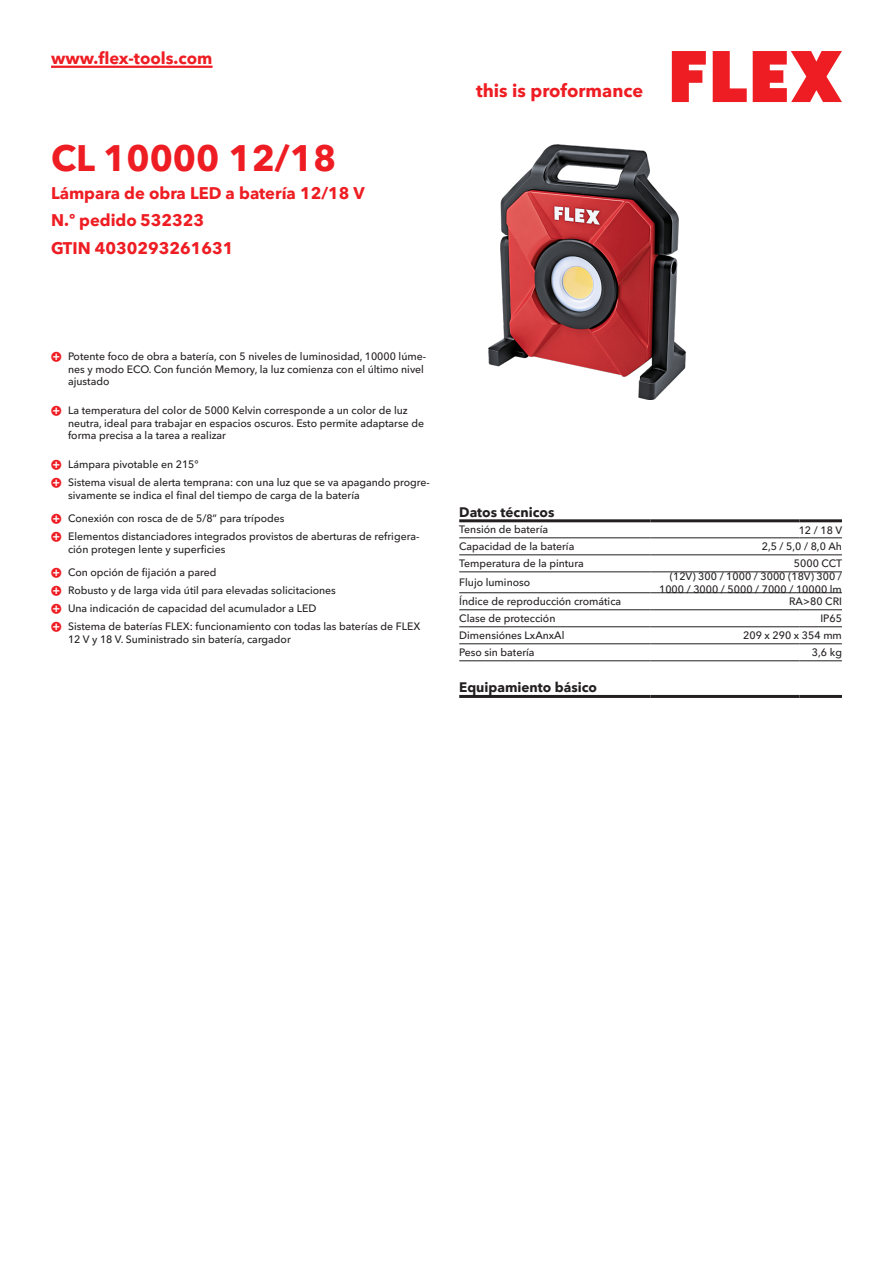
<style>
.page{position:relative;width:893px;height:1263px;background:#fff}
.page>*{position:absolute;margin:0;border:0;box-sizing:border-box;transform-origin:0 0}
.CB_AF_Product-name{font:700 36px "Avenir Next W1 G";color:#ee1d23}
.t1{font:700 18px "Avenir Next W1 G";color:#ee1d23}
.CB_AF_Product-short{font:700 16.5px "Avenir Next W1 G";color:#ee1d23}
.CB_AF_Order-number{font:700 16.5px "Avenir Next W1 G";color:#ee1d23}
.CB_AF_Table-headline{font:700 13.5px "Avenir Next W1 G";color:#231f20}
.CB_AF_Table-specific{font:500 10.5px/12.6px "Avenir Next W1 G";color:#231f20}
</style>
<div class="page">
<svg style="left:672px;top:51px;width:34px;height:51px"></svg>
<svg style="left:713px;top:51px;width:34px;height:51px"></svg>
<svg style="left:753px;top:51px;width:89px;height:51px"></svg>
<hr style="left:51px;top:66px;width:162px;height:2px;background:#ee1d23">
<img style="left:488px;top:144px;width:198px;height:255px">
<hr style="left:459px;top:538px;width:192px;height:1px;background:#231f20">
<hr style="left:651px;top:538px;width:148px;height:1px;background:#231f20">
<hr style="left:799px;top:538px;width:43px;height:1px;background:#231f20">
<hr style="left:459px;top:555px;width:192px;height:1px;background:#231f20">
<hr style="left:651px;top:555px;width:148px;height:1px;background:#231f20">
<hr style="left:799px;top:555px;width:43px;height:1px;background:#231f20">
<hr style="left:459px;top:572px;width:192px;height:1px;background:#231f20">
<hr style="left:651px;top:572px;width:148px;height:1px;background:#231f20">
<hr style="left:799px;top:572px;width:43px;height:1px;background:#231f20">
<hr style="left:459px;top:592px;width:192px;height:1px;background:#231f20">
<hr style="left:651px;top:592px;width:148px;height:1px;background:#231f20">
<hr style="left:799px;top:592px;width:43px;height:1px;background:#231f20">
<hr style="left:459px;top:609px;width:192px;height:1px;background:#231f20">
<hr style="left:651px;top:609px;width:148px;height:1px;background:#231f20">
<hr style="left:799px;top:609px;width:43px;height:1px;background:#231f20">
<hr style="left:459px;top:626px;width:192px;height:1px;background:#231f20">
<hr style="left:651px;top:626px;width:148px;height:1px;background:#231f20">
<hr style="left:799px;top:626px;width:43px;height:1px;background:#231f20">
<hr style="left:459px;top:643px;width:192px;height:1px;background:#231f20">
<hr style="left:651px;top:643px;width:148px;height:1px;background:#231f20">
<hr style="left:799px;top:643px;width:43px;height:1px;background:#231f20">
<hr style="left:459px;top:660px;width:192px;height:1px;background:#231f20">
<hr style="left:651px;top:660px;width:148px;height:1px;background:#231f20">
<hr style="left:799px;top:660px;width:43px;height:1px;background:#231f20">
<hr style="left:459px;top:519px;width:192px;height:3px;background:#231f20">
<hr style="left:651px;top:519px;width:148px;height:3px;background:#231f20">
<hr style="left:799px;top:519px;width:43px;height:3px;background:#231f20">
<hr style="left:459px;top:695px;width:192px;height:3px;background:#231f20">
<hr style="left:651px;top:695px;width:148px;height:3px;background:#231f20">
<hr style="left:799px;top:695px;width:43px;height:3px;background:#231f20">
<h3 class="CB_AF_Product-short" style="left:51px;top:45px;width:163px">www.flex-tools.com</h3>
<p class="CB_AF_Product-name" style="left:51px;top:130px;width:287px">CL 10000 12/18</p>
<p class="CB_AF_Product-short" style="left:51px;top:180px;width:315px">Lámpara de obra LED a batería 12/18 V</p>
<p class="CB_AF_Order-number" style="left:51px;top:207px;width:155px">N.º pedido 532323</p>
<p class="CB_AF_Order-number" style="left:51px;top:235px;width:184px">GTIN 4030293261631</p>
<h2 class="t1" style="left:476px;top:77px;width:169px">this is proformance</h2>
<p class="CB_AF_Table-specific" style="left:68px;top:349px;width:360px">Potente foco de obra a batería, con 5 niveles de luminosidad, 10000 lúme&shy;nes y modo ECO. Con función Memory, la luz comienza con el último nivel ajustado</p>
<p class="CB_AF_Table-specific" style="left:68px;top:403px;width:357px">La temperatura del color de 5000 Kelvin corresponde a un color de luz neutra, ideal para trabajar en espacios oscuros. Esto permite adaptarse de forma precisa a la tarea a realizar</p>
<p class="CB_AF_Table-specific" style="left:68px;top:457px;width:132px">Lámpara pivotable en 215°</p>
<p class="CB_AF_Table-specific" style="left:68px;top:475px;width:363px">Sistema visual de alerta temprana: con una luz que se va apagando progre&shy;sivamente se indica el final del tiempo de carga de la batería</p>
<p class="CB_AF_Table-specific" style="left:68px;top:511px;width:218px">Conexión con rosca de de 5/8” para trípodes</p>
<p class="CB_AF_Table-specific" style="left:68px;top:529px;width:353px">Elementos distanciadores integrados provistos de aberturas de refrigera&shy;ción protegen lente y superficies</p>
<p class="CB_AF_Table-specific" style="left:68px;top:565px;width:150px">Con opción de fijación a pared</p>
<p class="CB_AF_Table-specific" style="left:68px;top:583px;width:269px">Robusto y de larga vida útil para elevadas solicitaciones</p>
<p class="CB_AF_Table-specific" style="left:68px;top:601px;width:250px">Una indicación de capacidad del acumulador a LED</p>
<p class="CB_AF_Table-specific" style="left:68px;top:619px;width:354px">Sistema de baterías FLEX: funcionamiento con todas las baterías de FLEX<br>12 V y 18 V. Suministrado sin batería, cargador</p>
<p class="CB_AF_Table-headline" style="left:459px;top:501px;width:97px">Datos técnicos</p>
<p class="CB_AF_Table-specific" style="left:459px;top:522px;width:90px">Tensión de batería</p>
<p class="CB_AF_Table-specific" style="left:799px;top:523px;width:45px">12 / 18 V</p>
<p class="CB_AF_Table-specific" style="left:459px;top:539px;width:117px">Capacidad de la batería</p>
<p class="CB_AF_Table-specific" style="left:762px;top:539px;width:82px">2,5 / 5,0 / 8,0 Ah</p>
<p class="CB_AF_Table-specific" style="left:459px;top:556px;width:126px">Temperatura de la pintura</p>
<p class="CB_AF_Table-specific" style="left:794px;top:556px;width:50px">5000 CCT</p>
<p class="CB_AF_Table-specific" style="left:459px;top:575px;width:73px">Flujo luminoso</p>
<p class="CB_AF_Table-specific" style="left:659px;top:569px;width:184px;text-align:right">(12V) 300 / 1000 / 3000 (18V) 300 /<br>1000 / 3000 / 5000 / 7000 / 10000 lm</p>
<p class="CB_AF_Table-specific" style="left:459px;top:594px;width:163px">Índice de reproducción cromática</p>
<p class="CB_AF_Table-specific" style="left:789px;top:594px;width:54px">RA&gt;80 CRI</p>
<p class="CB_AF_Table-specific" style="left:459px;top:611px;width:98px">Clase de protección</p>
<p class="CB_AF_Table-specific" style="left:820px;top:611px;width:23px">IP65</p>
<p class="CB_AF_Table-specific" style="left:459px;top:628px;width:107px">Dimensiónes LxAnxAl</p>
<p class="CB_AF_Table-specific" style="left:743px;top:628px;width:100px">209 x 290 x 354 mm</p>
<p class="CB_AF_Table-specific" style="left:459px;top:645px;width:77px">Peso sin batería</p>
<p class="CB_AF_Table-specific" style="left:812px;top:645px;width:32px">3,6 kg</p>
<p class="CB_AF_Table-headline" style="left:459px;top:676px;width:139px">Equipamiento básico</p>
</div>
